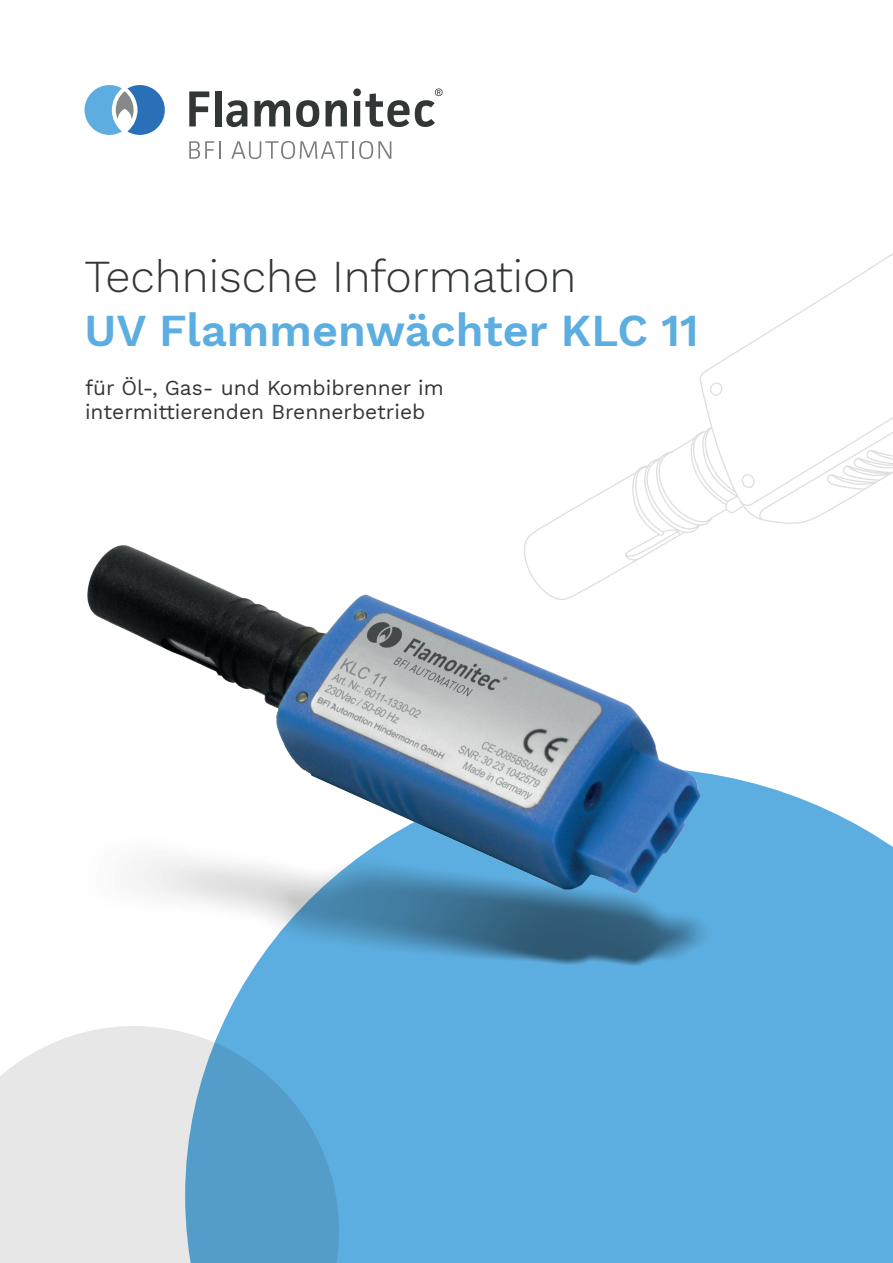
<style>
.page{position:relative;width:893px;height:1263px;background:#fff}
.page>*{position:absolute;margin:0;border:0;box-sizing:border-box;transform-origin:0 0}
.t1{font:300 45px "Work Sans";color:#333637}
.t2{font:600 45px "Work Sans";color:#5daee0}
.t3{font:21px/24px "Work Sans";color:#333637}
</style>
<div class="page">
<div style="left:340px;top:784px;width:553px;height:479px;background:#5daee0"></div>
<svg style="left:0;top:1035px;width:340px;height:228px;fill:#e8e7e8"></svg>
<svg style="left:528px;top:350px;width:280px;height:187px"></svg>
<svg style="left:738px;top:253px;width:155px;height:268px"></svg>
<img style="left:76px;top:537px;width:683px;height:498px">
<svg style="left:189px;top:91px;width:20px;height:35px"></svg>
<div style="left:215px;top:91px;width:6px;height:35px;background:#333637"></div>
<svg style="left:226px;top:100px;width:21px;height:27px"></svg>
<svg style="left:254px;top:100px;width:36px;height:26px"></svg>
<svg style="left:296px;top:100px;width:23px;height:27px"></svg>
<svg style="left:326px;top:100px;width:21px;height:26px"></svg>
<svg style="left:189px;top:141px;width:32px;height:18px"></svg>
<svg style="left:231px;top:141px;width:160px;height:18px"></svg>
<svg style="left:85px;top:85px;width:80px;height:50px"></svg>
<svg style="left:353px;top:88px;width:90px;height:39px"></svg>
<h1 class="t1" style="left:85px;top:242px;width:493px">Technische Information</h1>
<h1 class="t2" style="left:85px;top:296px;width:616px">UV Flammenwächter KLC 11</h1>
<p class="t3" style="left:85px;top:375px;width:360px">für Öl-, Gas- und Kombibrenner im intermittierenden Brennerbetrieb</p>
</div>
